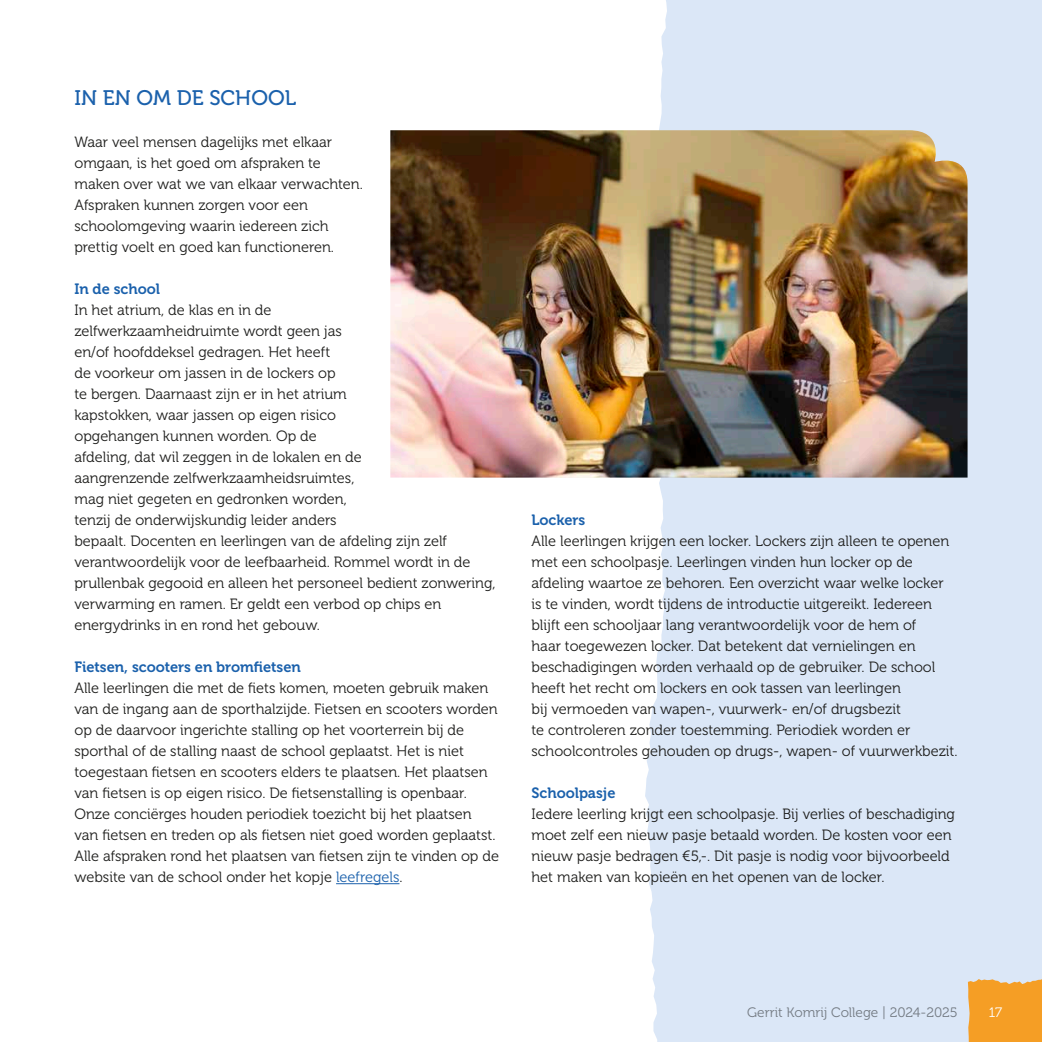
<style>
.page{position:relative;width:1042px;height:1042px;background:#fff}
.page>*{position:absolute;margin:0;border:0;box-sizing:border-box;transform-origin:0 0}
.t1{font:21px "Museo 500";color:#1b61ac}
.t2{font:14.88px/21px "Museo 300";color:#1d1d1b}
.t3{font:14.88px "Museo 700";color:#1b61ac}
.t4{font:13.65px "Museo 300";color:#878787}
.t5{font:13.65px "Museo 300";color:#fff}
.s1{color:#1b61ac}
</style>
<div class="page">
<div style="left:645px;top:0;width:397px;height:1042px;background:#dbe7f7"></div>
<hr style="left:336px;top:883px;width:63px;height:1px;background:#1b61ac">
<img style="left:390px;top:130px;width:577px;height:347px">
<svg style="left:967px;top:977px;width:75px;height:65px;background:#f2a437"></svg>
<h1 class="t1" style="left:74px;top:86px;width:223px">IN EN OM DE SCHOOL</h1>
<p class="t2" style="left:74px;top:132px;width:290px">Waar veel mensen dagelijks met elkaar omgaan, is het goed om afspraken te maken over wat we van elkaar verwachten.<br>Afspraken kunnen zorgen voor een schoolomgeving waarin iedereen zich prettig voelt en goed kan functioneren.</p>
<p class="t3" style="left:74px;top:281px;width:87px">In de school</p>
<p class="t2" style="left:74px;top:300px;width:423px">In het atrium, de klas en in de<br>zelfwerkzaamheidruimte wordt geen jas<br>en/of hoofddeksel gedragen. Het heeft<br>de voorkeur om jassen in de lockers op<br>te bergen. Daarnaast zijn er in het atrium<br>kapstokken, waar jassen op eigen risico<br>opgehangen kunnen worden. Op de<br>afdeling, dat wil zeggen in de lokalen en de<br>aangrenzende zelfwerkzaamheidsruimtes,<br>mag niet gegeten en gedronken worden,<br>tenzij de onderwijskundig leider anders<br>bepaalt. Docenten en leerlingen van de afdeling zijn zelf verantwoordelijk voor de leefbaarheid. Rommel wordt in de prullenbak gegooid en alleen het personeel bedient zonwering, verwarming en ramen. Er geldt een verbod op chips en energydrinks in en rond het gebouw.</p>
<p class="t3" style="left:74px;top:659px;width:228px">Fietsen, scooters en bromfietsen</p>
<p class="t2" style="left:74px;top:678px;width:426px">Alle leerlingen die met de fiets komen, moeten gebruik maken van de ingang aan de sporthalzijde. Fietsen en scooters worden op de daarvoor ingerichte stalling op het voorterrein bij de sporthal of de stalling naast de school geplaatst. Het is niet toegestaan fietsen en scooters elders te plaatsen. Het plaatsen van fietsen is op eigen risico. De fietsenstalling is openbaar.<br>Onze conciërges houden periodiek toezicht bij het plaatsen van fietsen en treden op als fietsen niet goed worden geplaatst.<br>Alle afspraken rond het plaatsen van fietsen zijn te vinden op de website van de school onder het kopje <span class="s1">leefregels</span>.</p>
<p class="t3" style="left:531px;top:512px;width:55px">Lockers</p>
<p class="t2" style="left:531px;top:531px;width:428px">Alle leerlingen krijgen een locker. Lockers zijn alleen te openen met een schoolpasje. Leerlingen vinden hun locker op de afdeling waartoe ze behoren. Een overzicht waar welke locker<br>is te vinden, wordt tijdens de introductie uitgereikt. Iedereen blijft een schooljaar lang verantwoordelijk voor de hem of<br>haar toegewezen locker. Dat betekent dat vernielingen en beschadigingen worden verhaald op de gebruiker. De school heeft het recht om lockers en ook tassen van leerlingen<br>bij vermoeden van wapen-, vuurwerk- en/of drugsbezit<br>te controleren zonder toestemming. Periodiek worden er schoolcontroles gehouden op drugs-, wapen- of vuurwerkbezit.</p>
<p class="t3" style="left:531px;top:785px;width:86px">Schoolpasje</p>
<p class="t2" style="left:531px;top:804px;width:425px">Iedere leerling krijgt een schoolpasje. Bij verlies of beschadiging moet zelf een nieuw pasje betaald worden. De kosten voor een nieuw pasje bedragen €5,-. Dit pasje is nodig voor bijvoorbeeld het maken van kopieën en het openen van de locker.</p>
<p class="t4" style="left:747px;top:1005px;width:212px">Gerrit Komrij College | 2024-2025</p>
<p class="t5" style="left:989px;top:1005px;width:15px">17</p>
</div>
